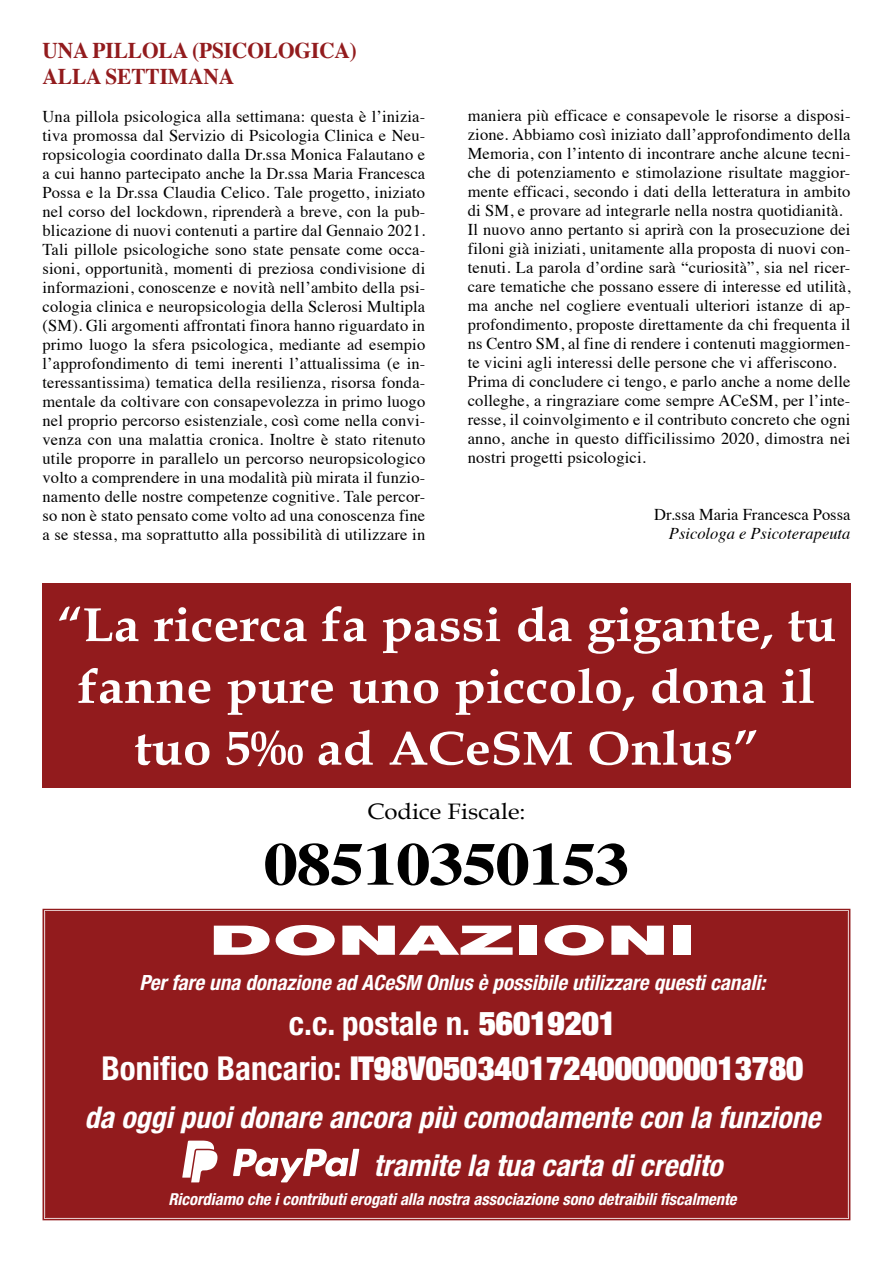
<style>
.page{position:relative;width:893px;height:1263px;background:#fff}
.page>*{position:absolute;margin:0;border:0;box-sizing:border-box;transform-origin:0 0}
.t1{font:700 60.15px "Times";letter-spacing:-.02em;color:#000;scale:1.15 1}
.t2{font:700 48px/61.8px "Book Antiqua";color:#fff;text-align:center;scale:1.07 1}
.t3{font:900 40.8px "Helvetica Neue";color:#fff;scale:2 1}
.t4{font:900 expanded 33px/45.2px "Helvetica Neue";color:#fff;text-align:center}
.t5{font:italic 700 condensed 30px/48.2px "Helvetica Neue";color:#fff}
.t6{font:700 22.5px/25.8px "Times";letter-spacing:-.005em;color:#921b1d;scale:.95 1}
.t7{font:22.35px "Book Antiqua";color:#000;scale:1.07 1}
.t8{font:italic 700 condensed 21px "Helvetica Neue";color:#fff}
.t9{font:16.5px/18.9px "Times";letter-spacing:.01em;color:#000;text-align:justify}
.t10{font:italic 700 condensed 16.5px "Helvetica Neue";color:#fff}
.t11{font:italic 16.5px "Times";color:#000}
.s1{font-weight:700;font-stretch:condensed}
</style>
<div class="page">
<div style="left:42px;top:908px;width:809px;height:313px;background:#921b1d"></div>
<svg style="left:233px;top:1149px;width:126px;height:33px"></svg>
<svg style="left:182px;top:1140px;width:36px;height:42px"></svg>
<div style="left:43px;top:583px;width:808px;height:204px;background:#921b1d"></div>
<h3 class="t6" style="left:43px;top:35px;width:333px">UNA PILLOLA (PSICOLOGICA)<br>ALLA SETTIMANA</h3>
<p class="t9" style="left:43px;top:106px;width:384px">Una pillola psicologica alla settimana: questa è l’inizia&shy;tiva promossa dal Servizio di Psicologia Clinica e Neu&shy;ropsicologia coordinato dalla Dr.ssa Monica Falautano e a cui hanno partecipato anche la Dr.ssa Maria Francesca Possa e la Dr.ssa Claudia Celico. Tale progetto, iniziato nel corso del lockdown, riprenderà a breve, con la pub&shy;blicazione di nuovi contenuti a partire dal Gennaio 2021.<br>Tali pillole psicologiche sono state pensate come occa&shy;sioni, opportunità, momenti di preziosa condivisione di informazioni, conoscenze e novità nell’ambito della psi&shy;cologia clinica e neuropsicologia della Sclerosi Multipla (SM). Gli argomenti affrontati finora hanno riguardato in primo luogo la sfera psicologica, mediante ad esempio l’approfondimento di temi inerenti l’attualissima (e in&shy;teressantissima) tematica della resilienza, risorsa fonda&shy;mentale da coltivare con consapevolezza in primo luogo nel proprio percorso esistenziale, così come nella convi&shy;venza con una malattia cronica. Inoltre è stato ritenuto utile proporre in parallelo un percorso neuropsicologico volto a comprendere in una modalità più mirata il funzio&shy;namento delle nostre competenze cognitive. Tale percor&shy;so non è stato pensato come volto ad una conoscenza fine a se stessa, ma soprattutto alla possibilità di utilizzare in</p>
<p class="t9" style="left:468px;top:105px;width:384px;text-align:left">maniera più efficace e consapevole le risorse a disposi&shy;zione. Abbiamo così iniziato dall’approfondimento della Memoria, con l’intento di incontrare anche alcune tecni&shy;che di potenziamento e stimolazione risultate maggior&shy;mente efficaci, secondo i dati della letteratura in ambito di SM, e provare ad integrarle nella nostra quotidianità.<br>Il nuovo anno pertanto si aprirà con la prosecuzione dei filoni già iniziati, unitamente alla proposta di nuovi con&shy;tenuti. La parola d’ordine sarà “curiosità”, sia nel ricer&shy;care tematiche che possano essere di interesse ed utilità, ma anche nel cogliere eventuali ulteriori istanze di ap&shy;profondimento, proposte direttamente da chi frequenta il ns Centro SM, al fine di rendere i contenuti maggiormen&shy;te vicini agli interessi delle persone che vi afferiscono.<br>Prima di concludere ci tengo, e parlo anche a nome delle colleghe, a ringraziare come sempre ACeSM, per l’inte&shy;resse, il coinvolgimento e il contributo concreto che ogni anno, anche in questo difficilissimo 2020, dimostra nei nostri progetti psicologici.</p>
<p class="t9" style="left:654px;top:503px;width:198px">Dr.ssa Maria Francesca Possa</p>
<p class="t11" style="left:669px;top:519px;width:183px">Psicologa e Psicoterapeuta</p>
<h2 class="t2" style="left:57px;top:594px;width:730px">“La ricerca fa passi da gigante, tu fanne pure uno piccolo, dona il tuo 5‰ ad ACeSM Onlus”</h2>
<h3 class="t7" style="left:367px;top:796px;width:149px">Codice Fiscale:</h3>
<h1 class="t1" style="left:264px;top:807px;width:320px">08510350153</h1>
<h3 class="t3" style="left:209px;top:916px;width:245px">DONAZIONI</h3>
<p class="t8" style="left:139px;top:969px;width:628px">Per fare una donazione ad ACeSM Onlus è possibile utilizzare questi canali:</p>
<h3 class="t4" style="left:102px;top:1000px;width:703px"><span class="s1">c.c. postale n.</span> 56019201<br><span class="s1">Bonifico Bancario:</span> IT98V0503401724000000013780</h3>
<h3 class="t5" style="left:374px;top:1093px;width:448px;text-indent:-289px">da oggi puoi donare ancora più comodamente con la funzione tramite la tua carta di credito</h3>
<p class="t10" style="left:168px;top:1189px;width:570px">Ricordiamo che i contributi erogati alla nostra associazione sono detraibili fiscalmente</p>
</div>
